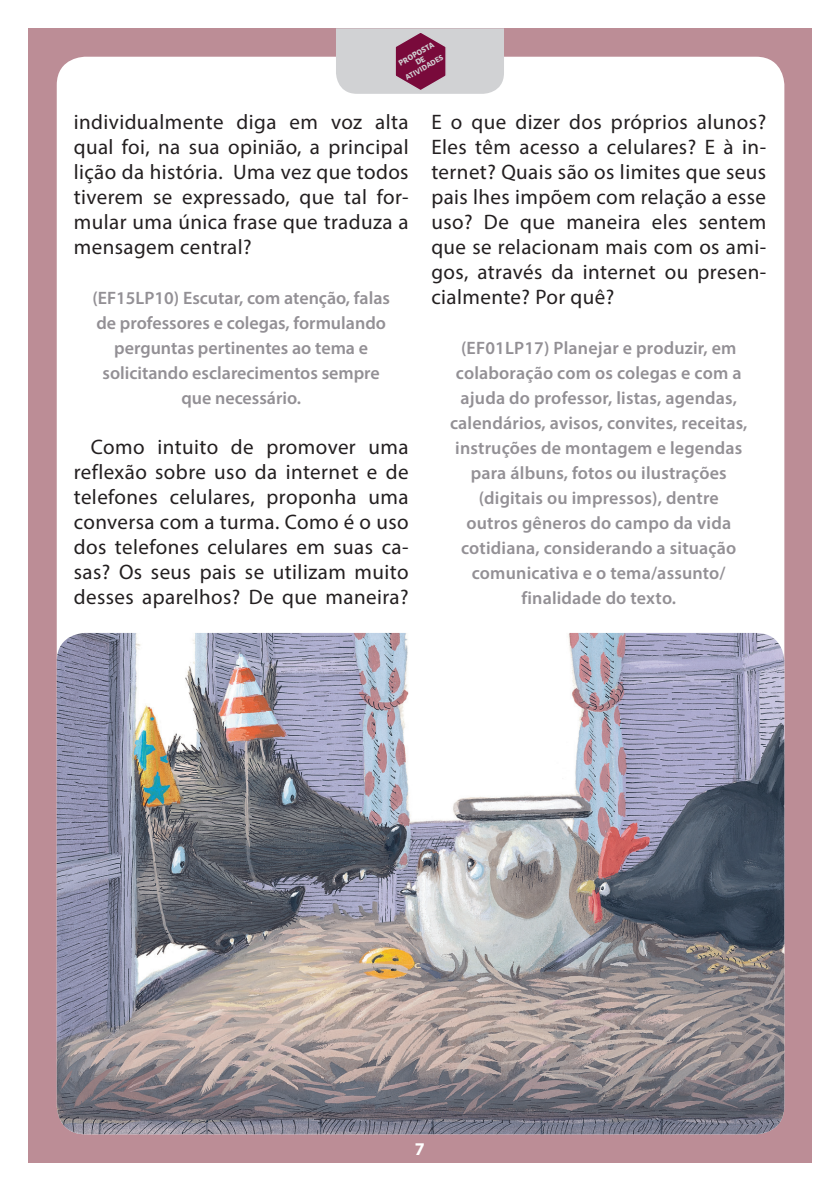
<style>
.page{position:relative;width:840px;height:1191px;background:#fff}
.page>*{position:absolute;margin:0;border:0;box-sizing:border-box;transform-origin:0 0}
.texto{font:21px/25px "Myriad Pro";letter-spacing:.02em;color:#231f20;text-align:justify}
.Citacoes{font:600 18px/25px "Myriad Pro";letter-spacing:.01em;color:#939095;text-align:center}
.texto-2{font:700 18px "Myriad Pro";color:#fff}
.t1{font:800 8.4px "Alegreya Sans";color:#d1d2d4}
.t2{font:800 8px "Alegreya Sans";color:#d1d2d4}
</style>
<div class="page">
<div style="left:28px;top:28px;width:783px;height:1134px;background:#bc8d96"></div>
<div style="left:57px;top:57px;width:726px;height:1077px;background:#fff;border-radius:28px"></div>
<img style="left:57px;top:633px;width:726px;height:501px">
<svg style="left:336px;top:28px;width:167px;height:66px;background:#c0abb6"></svg>
<p class="t1" style="left:396px;top:58px;width:41px;rotate:-30deg">PROPOSTA</p>
<p class="t2" style="left:403px;top:73px;width:44px;rotate:-30deg">ATIVIDADES</p>
<p class="texto" style="left:74px;top:109px;width:336px">individualmente diga em voz alta qual foi, na sua opinião, a principal lição da história. Uma vez que todos tiverem se expressado, que tal for&shy;mular uma única frase que traduza a mensagem central?</p>
<p class="Citacoes" style="left:92px;top:285px;width:299px">(EF15LP10) Escutar, com atenção, falas de professores e colegas, formulando perguntas pertinentes ao tema e solicitando esclarecimentos sempre que necessário.</p>
<p class="texto" style="left:74px;top:434px;width:336px;text-indent:17px">Como intuito de promover uma reflexão sobre uso da internet e de telefones celulares, proponha uma conversa com a turma. Como é o uso dos telefones celulares em suas ca&shy;sas? Os seus pais se utilizam muito desses aparelhos? De que maneira?</p>
<p class="texto" style="left:431px;top:109px;width:336px">E o que dizer dos próprios alunos?<br>Eles têm acesso a celulares? E à in&shy;ternet? Quais são os limites que seus pais lhes impõem com relação a esse uso? De que maneira eles sentem que se relacionam mais com os ami&shy;gos, através da internet ou presen&shy;cialmente? Por quê?</p>
<p class="Citacoes" style="left:450px;top:335px;width:299px">(EF01LP17) Planejar e produzir, em colaboração com os colegas e com a ajuda do professor, listas, agendas, calendários, avisos, convites, receitas, instruções de montagem e legendas para álbuns, fotos ou ilustrações (digitais ou impressos), dentre<br>outros gêneros do campo da vida cotidiana, considerando a situação comunicativa e o tema/assunto/ finalidade do texto.</p>
<p class="texto-2" style="left:415px;top:1137px;width:20px">77</p>
</div>
